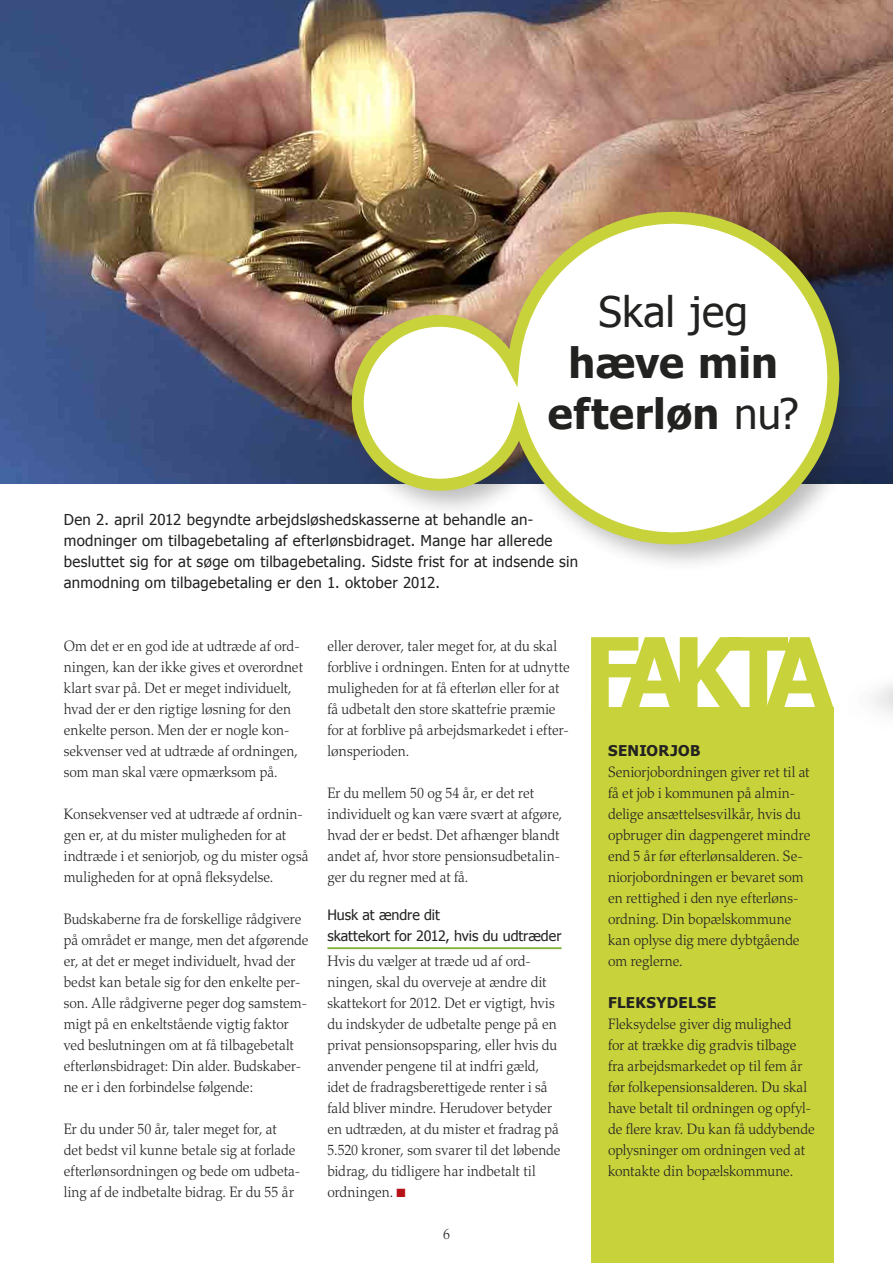
<style>
.page{position:relative;width:893px;height:1263px;background:#fff}
.page>*{position:absolute;margin:0;border:0;box-sizing:border-box;transform-origin:0 0}
.t1{font:700 42px/51px "Tahoma";letter-spacing:.01em;color:#222221;text-align:center}
.t2{font:42px "Tahoma";letter-spacing:.005em;color:#222221}
.t3{font:300 15px/21px "Palatino";color:#222221;scale:.93 1}
.t4{font:15px/21px "Tahoma";letter-spacing:.02em;color:#222221}
.t5{font:700 15px "Tahoma";letter-spacing:.08em;color:#222221}
.t6{font:14.25px/21px "Tahoma";letter-spacing:-.005em;color:#222221}
.s1{font-weight:400}
.s2{color:#b51218}
</style>
<div class="page">
<img style="left:868px;top:483px;width:25px;height:231px">
<img style="left:0;top:0;width:893px;height:483px">
<hr style="left:327px;top:947px;width:235px;height:2px;background:#83b33e">
<svg style="left:348px;top:183px;width:520px;height:381px"></svg>
<div style="left:591px;top:708px;width:242px;height:555px;background:#c8d23b"></div>
<svg style="left:591px;top:637px;width:242px;height:71px"></svg>
<h1 class="t2" style="left:598px;top:284px;width:151px">Skal jeg</h1>
<h1 class="t1" style="left:548px;top:335px;width:252px">HÆVE MIN<br>EFTERLØN <span class="s1">nu?</span></h1>
<p class="t4" style="left:64px;top:508px;width:516px">Den 2. april 2012 begyndte arbejdsløshedskasserne at behandle an&shy;modninger om tilbagebetaling af efterlønsbidraget. Mange har allerede besluttet sig for at søge om tilbagebetaling. Sidste frist for at indsende sin anmodning om tilbagebetaling er den 1. oktober 2012.</p>
<p class="t3" style="left:64px;top:636px;width:259px">Om det er en god ide at udtræde af ord&shy;ningen, kan der ikke gives et overordnet klart svar på. Det er meget individuelt, hvad der er den rigtige løsning for den enkelte person. Men der er nogle kon&shy;sekvenser ved at udtræde af ordningen, som man skal være opmærksom på.</p>
<p class="t3" style="left:64px;top:804px;width:265px">Konsekvenser ved at udtræde af ordnin&shy;gen er, at du mister muligheden for at indtræde i et seniorjob, og du mister også muligheden for at opnå fleksydelse.</p>
<p class="t3" style="left:64px;top:909px;width:265px">Budskaberne fra de forskellige rådgivere på området er mange, men det afgørende er, at det er meget individuelt, hvad der bedst kan betale sig for den enkelte per&shy;son. Alle rådgiverne peger dog samstem&shy;migt på en enkeltstående vigtig faktor ved beslutningen om at få tilbagebetalt efterlønsbidraget: Din alder. Budskaber&shy;ne er i den forbindelse følgende:</p>
<p class="t3" style="left:64px;top:1119px;width:256px">Er du under 50 år, taler meget for, at<br>det bedst vil kunne betale sig at forlade efterlønsordningen og bede om udbeta&shy;ling af de indbetalte bidrag. Er du 55 år</p>
<p class="t3" style="left:327px;top:636px;width:262px">eller derover, taler meget for, at du skal forblive i ordningen. Enten for at udnytte muligheden for at få efterløn eller for at få udbetalt den store skattefrie præmie for at forblive på arbejdsmarkedet i efter&shy;lønsperioden.</p>
<p class="t3" style="left:327px;top:783px;width:254px">Er du mellem 50 og 54 år, er det ret individuelt og kan være svært at afgøre, hvad der er bedst. Det afhænger blandt andet af, hvor store pensionsudbetalin&shy;ger du regner med at få.</p>
<p class="t6" style="left:327px;top:903px;width:236px">Husk at ændre dit<br>skattekort for 2012, hvis du udtræder</p>
<p class="t3" style="left:327px;top:951px;width:252px">Hvis du vælger at træde ud af ord&shy;ningen, skal du overveje at ændre dit skattekort for 2012. Det er vigtigt, hvis du indskyder de udbetalte penge på en privat pensionsopsparing, eller hvis du anvender pengene til at indfri gæld, idet de fradragsberettigede renter i så fald bliver mindre. Herudover betyder en udtræden, at du mister et fradrag på 5.520 kroner, som svarer til det løbende bidrag, du tidligere har indbetalt til ordningen. <span class="s2">■</span></p>
<p class="t3" style="left:443px;top:1224px;width:9px">6</p>
<p class="t5" style="left:608px;top:740px;width:92px">SENIORJOB</p>
<p class="t3" style="left:608px;top:762px;width:219px">Seniorjobordningen giver ret til at få et job i kommunen på almin&shy;delige ansættelsesvilkår, hvis du opbruger din dagpengeret mindre end 5 år før efterlønsalderen. Se&shy;niorjobordningen er bevaret som en rettighed i den nye efterløns&shy;ordning. Din bopælskommune kan oplyse dig mere dybtgående om reglerne.</p>
<p class="t5" style="left:608px;top:992px;width:100px">FLEKSYDELSE</p>
<p class="t3" style="left:608px;top:1014px;width:224px">Fleksydelse giver dig mulighed<br>for at trække dig gradvis tilbage fra arbejdsmarkedet op til fem år før folkepensionsalderen. Du skal have betalt til ordningen og opfyl&shy;de flere krav. Du kan få uddybende oplysninger om ordningen ved at kontakte din bopælskommune.</p>
</div>
